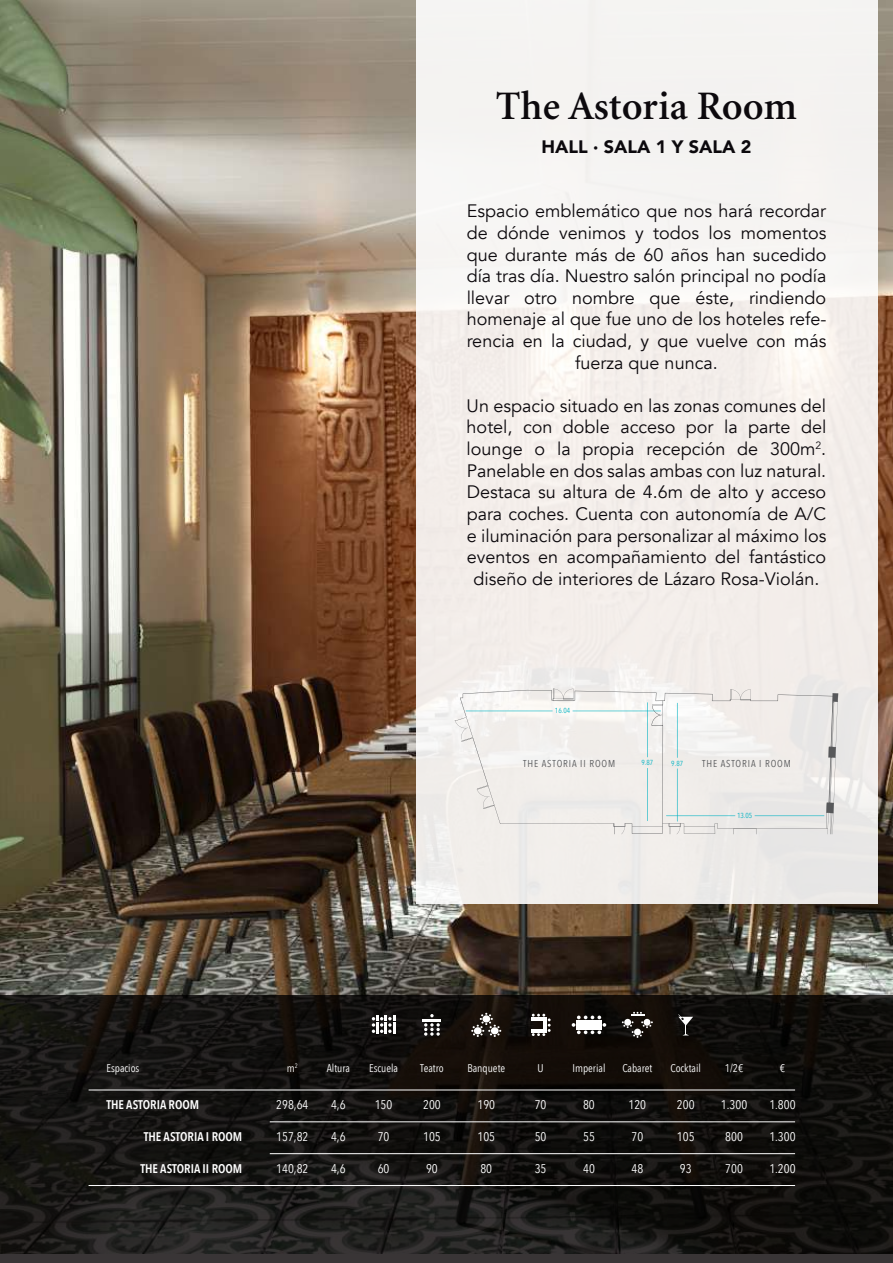
<style>
.page{position:relative;width:893px;height:1263px;background:#fff}
.page>*{position:absolute;margin:0;border:0;box-sizing:border-box;transform-origin:0 0}
.t1{font:600 40.5px "Minion";color:#0c090d}
.t2{font:18px/21.6px "Avenir";color:#0c090d;text-align:center}
.t3{font:900 18px "Avenir";color:#0c090d}
.t4{font:12.6px "Avenir Next Condensed";color:#fff}
.t5{font:600 12.6px "Avenir Next Condensed";color:#fff}
.t6{font:11.1px "Avenir Next Condensed";color:#fff}
.t7{font:10.05px "Avenir Next Condensed";letter-spacing:.09em;color:#57585a}
.t8{font:7.35px "Avenir Next Condensed";color:#00b2c2}
</style>
<div class="page">
<img style="left:0;top:0;width:893px;height:996px">
<svg style="left:0;top:996px;width:893px;height:267px;background:#171513"></svg>
<div style="left:416px;top:0;width:461px;height:903px;background:#f4f0ec"></div>
<svg style="left:455px;top:689px;width:383px;height:145px"></svg>
<hr style="left:89px;top:1185px;width:706px;height:1px;background:#fff">
<hr style="left:270px;top:1153px;width:525px;height:1px;background:#fff">
<hr style="left:270px;top:1121px;width:525px;height:1px;background:#fff">
<hr style="left:423px;top:1019px;width:18px;height:3px;background:#fff">
<svg style="left:430px;top:1014px;width:4px;height:3px"></svg>
<svg style="left:424px;top:1023px;width:16px;height:13px"></svg>
<svg style="left:372px;top:1015px;width:23px;height:19px"></svg>
<hr style="left:531px;top:1017px;width:15px;height:4px;background:#fff">
<hr style="left:531px;top:1029px;width:15px;height:3px;background:#fff">
<svg style="left:532px;top:1014px;width:19px;height:22px"></svg>
<svg style="left:572px;top:1015px;width:34px;height:19px"></svg>
<svg style="left:471px;top:1013px;width:30px;height:24px"></svg>
<svg style="left:678px;top:1014px;width:15px;height:21px"></svg>
<svg style="left:622px;top:1012px;width:31px;height:26px"></svg>
<hr style="left:89px;top:1090px;width:706px;height:1px;background:#fff">
<h1 class="t1" style="left:496px;top:85px;width:303px">The Astoria Room</h1>
<p class="t3" style="left:541px;top:131px;width:211px">HALL · SALA 1 Y SALA 2</p>
<p class="t2" style="left:467px;top:201px;width:361px">Espacio emblemático que nos hará recordar de dónde venimos y todos los momentos que durante más de 60 años han sucedido día tras día. Nuestro salón principal no podía llevar otro nombre que éste, rindiendo homenaje al que fue uno de los hoteles refe&shy;rencia en la ciudad, y que vuelve con más fuerza que nunca.</p>
<p class="t2" style="left:467px;top:395px;width:361px">Un espacio situado en las zonas comunes del hotel, con doble acceso por la parte del lounge o la propia recepción de 300m<sup>2</sup>.<br>Panelable en dos salas ambas con luz natural.<br>Destaca su altura de 4.6m de alto y acceso para coches. Cuenta con autonomía de A/C e iluminación para personalizar al máximo los eventos en acompañamiento del fantástico diseño de interiores de Lázaro Rosa-Violán.</p>
<p class="t8" style="left:555px;top:705px;width:17px">16.04</p>
<p class="t7" style="left:523px;top:755px;width:94px">THE ASTORIA II ROOM</p>
<p class="t8" style="left:671px;top:757px;width:13px">9.87</p>
<p class="t7" style="left:702px;top:755px;width:90px">THE ASTORIA I ROOM</p>
<p class="t8" style="left:641px;top:756px;width:13px">9.87</p>
<p class="t8" style="left:737px;top:809px;width:17px">13.05</p>
<p class="t6" style="left:106px;top:1058px;width:35px">Espacios</p>
<p class="t6" style="left:287px;top:1058px;width:13px">m<sup>2</sup></p>
<p class="t6" style="left:327px;top:1058px;width:25px">Altura</p>
<p class="t6" style="left:369px;top:1058px;width:31px">Escuela</p>
<p class="t6" style="left:420px;top:1058px;width:25px">Teatro</p>
<p class="t6" style="left:467px;top:1058px;width:39px">Banquete</p>
<p class="t6" style="left:537px;top:1058px;width:8px">U</p>
<p class="t6" style="left:572px;top:1058px;width:34px">Imperial</p>
<p class="t6" style="left:622px;top:1058px;width:31px">Cabaret</p>
<p class="t6" style="left:670px;top:1058px;width:32px">Cocktail</p>
<p class="t6" style="left:725px;top:1058px;width:20px">1/2€</p>
<p class="t6" style="left:780px;top:1058px;width:7px">€</p>
<p class="t5" style="left:106px;top:1094px;width:94px">THE ASTORIA ROOM</p>
<p class="t4" style="left:276px;top:1094px;width:34px">298,64</p>
<p class="t4" style="left:331px;top:1094px;width:16px">4,6</p>
<p class="t4" style="left:375px;top:1094px;width:19px">150</p>
<p class="t4" style="left:423px;top:1094px;width:19px">200</p>
<p class="t4" style="left:477px;top:1094px;width:19px">190</p>
<p class="t4" style="left:535px;top:1094px;width:13px">70</p>
<p class="t4" style="left:583px;top:1094px;width:13px">80</p>
<p class="t4" style="left:628px;top:1094px;width:19px">120</p>
<p class="t4" style="left:677px;top:1094px;width:19px">200</p>
<p class="t4" style="left:721px;top:1094px;width:28px">1.300</p>
<p class="t4" style="left:769px;top:1094px;width:28px">1.800</p>
<p class="t5" style="left:144px;top:1125px;width:100px">THE ASTORIA I ROOM</p>
<p class="t4" style="left:276px;top:1125px;width:34px">157,82</p>
<p class="t4" style="left:331px;top:1125px;width:16px">4,6</p>
<p class="t4" style="left:378px;top:1125px;width:13px">70</p>
<p class="t4" style="left:423px;top:1125px;width:19px">105</p>
<p class="t4" style="left:477px;top:1125px;width:19px">105</p>
<p class="t4" style="left:535px;top:1125px;width:13px">50</p>
<p class="t4" style="left:583px;top:1125px;width:13px">55</p>
<p class="t4" style="left:631px;top:1125px;width:13px">70</p>
<p class="t4" style="left:677px;top:1125px;width:19px">105</p>
<p class="t4" style="left:725px;top:1125px;width:19px">800</p>
<p class="t4" style="left:769px;top:1125px;width:28px">1.300</p>
<p class="t5" style="left:140px;top:1157px;width:103px">THE ASTORIA II ROOM</p>
<p class="t4" style="left:276px;top:1157px;width:34px">140,82</p>
<p class="t4" style="left:331px;top:1157px;width:16px">4,6</p>
<p class="t4" style="left:378px;top:1157px;width:13px">60</p>
<p class="t4" style="left:426px;top:1157px;width:13px">90</p>
<p class="t4" style="left:480px;top:1157px;width:13px">80</p>
<p class="t4" style="left:535px;top:1157px;width:13px">35</p>
<p class="t4" style="left:583px;top:1157px;width:13px">40</p>
<p class="t4" style="left:631px;top:1157px;width:13px">48</p>
<p class="t4" style="left:680px;top:1157px;width:13px">93</p>
<p class="t4" style="left:725px;top:1157px;width:19px">700</p>
<p class="t4" style="left:769px;top:1157px;width:28px">1.200</p>
</div>
